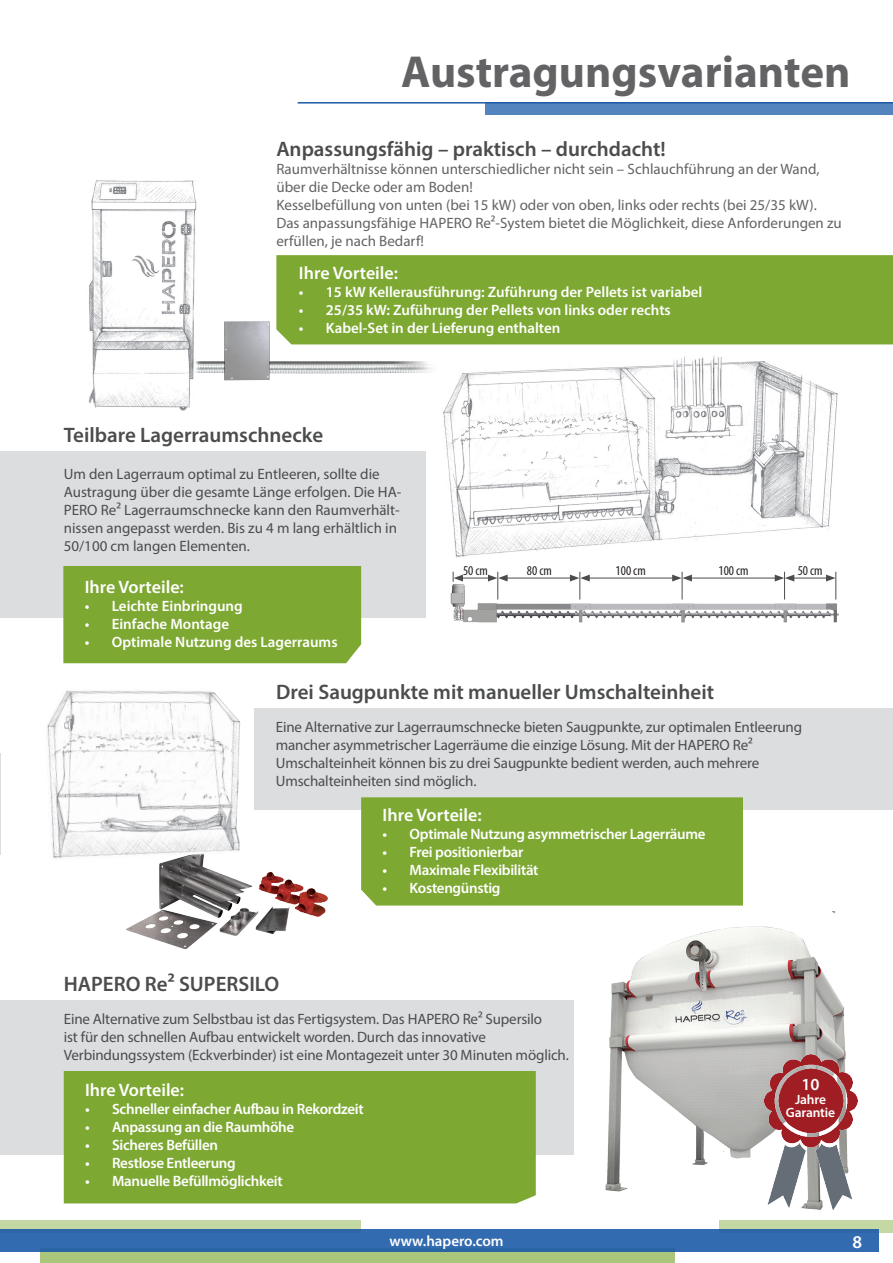
<style>
.page{position:relative;width:893px;height:1263px;background:#fff}
.page>*{position:absolute;margin:0;border:0;box-sizing:border-box;transform-origin:0 0}
.t1{font:700 45px "Myriad Pro";color:#636366}
.t2{font:600 21px "Myriad Pro";color:#4b4c4d}
.t3{font:600 18px "Myriad Pro";color:#fff}
.t4{font:600 16.95px "Myriad Pro";color:#fff}
.t5{font:15px/18px "Myriad Pro";letter-spacing:-.01em;color:#4b4c4d}
.t6{font:15px/18px "Myriad Pro";color:#636366}
.t7{font:600 15px "Myriad Pro";letter-spacing:-.02em;color:#fff}
.t8{font:600 15px "Myriad Pro";color:#fff}
.t9{font:condensed 13.5px "Myriad Pro";color:#231f20}
.t10{font:600 13.5px/13.5px "Myriad Pro";letter-spacing:-.01em;color:#fff;text-align:center}
</style>
<div class="page">
<hr style="left:298px;top:102px;width:595px;height:2px;background:#1c5ba8">
<svg style="left:485px;top:103px;width:408px;height:12px;fill:#5484bd"></svg>
<div style="left:0;top:1220px;width:360px;height:13px;background:#c4d8a3"></div>
<div style="left:719px;top:1220px;width:174px;height:13px;background:#c4d8a3"></div>
<div style="left:40px;top:1248px;width:635px;height:15px;background:#aac67a"></div>
<div style="left:0;top:1229px;width:879px;height:23px;background:linear-gradient(to right,#316aae,#336baf)"></div>
<div style="left:0;top:452px;width:426px;height:166px;background:#dcdddf"></div>
<div style="left:0;top:1000px;width:574px;height:154px;background:#dcdddf"></div>
<hr style="left:0;top:753px;width:1px;height:101px;background:#dcdddf">
<div style="left:64px;top:1071px;width:472px;height:132px;background:#7da832"></div>
<div style="left:63px;top:566px;width:298px;height:97px;background:#7da832"></div>
<div style="left:276px;top:255px;width:617px;height:89px;background:#7da832"></div>
<img style="left:270px;top:361px;width:155px;height:1px">
<img style="left:218px;top:362px;width:6px;height:11px">
<img style="left:270px;top:362px;width:163px;height:12px">
<img style="left:224px;top:321px;width:46px;height:60px">
<img style="left:443px;top:356px;width:395px;height:202px">
<img style="left:450px;top:580px;width:389px;height:43px">
<img style="left:89px;top:180px;width:129px;height:231px">
<img style="left:126px;top:871px;width:202px;height:79px">
<img style="left:47px;top:656px;width:209px;height:223px">
<hr style="left:505px;top:578px;width:67px;height:1px;background:#4b4c4d">
<hr style="left:587px;top:578px;width:88px;height:1px;background:#4b4c4d">
<svg style="left:570px;top:572px;width:20px;height:27px"></svg>
<hr style="left:689px;top:578px;width:88px;height:1px;background:#4b4c4d">
<svg style="left:672px;top:572px;width:20px;height:27px"></svg>
<hr style="left:792px;top:578px;width:36px;height:1px;background:#4b4c4d">
<svg style="left:775px;top:572px;width:19px;height:27px"></svg>
<svg style="left:826px;top:572px;width:10px;height:27px"></svg>
<svg style="left:453px;top:572px;width:55px;height:27px"></svg>
<img style="left:605px;top:911px;width:241px;height:281px">
<img style="left:732px;top:1053px;width:126px;height:157px">
<div style="left:255px;top:708px;width:638px;height:102px;background:#dcdddf"></div>
<div style="left:361px;top:797px;width:382px;height:108px;background:#7da832"></div>
<h1 class="t1" style="left:401px;top:42px;width:451px">Austragungsvarianten</h1>
<h2 class="t2" style="left:276px;top:135px;width:391px">Anpassungsfähig – praktisch – durchdacht!</h2>
<p class="t6" style="left:276px;top:159px;width:567px">Raumverhältnisse können unterschiedlicher nicht sein – Schlauchführung an der Wand, über die Decke oder am Boden!<br>Kesselbefüllung von unten (bei 15 kW) oder von oben, links oder rechts (bei 25/35 kW).<br>Das anpassungsfähige HAPERO Re²-System bietet die Möglichkeit, diese Anforderungen zu erfüllen, je nach Bedarf!</p>
<p class="t3" style="left:299px;top:262px;width:101px">Ihre Vorteile:</p>
<p class="t8" style="left:299px;top:283px;width:405px">• 15 kW Kellerausführung: Zuführung der Pellets ist variabel</p>
<p class="t8" style="left:299px;top:301px;width:373px">• 25/35 kW: Zuführung der Pellets von links oder rechts</p>
<p class="t8" style="left:299px;top:319px;width:263px">• Kabel-Set in der Lieferung enthalten</p>
<h2 class="t2" style="left:64px;top:421px;width:261px">Teilbare Lagerraumschnecke</h2>
<p class="t5" style="left:64px;top:465px;width:339px">Um den Lagerraum optimal zu Entleeren, sollte die Austragung über die gesamte Länge erfolgen. Die HA-PERO Re² Lagerraumschnecke kann den Raumverhält&shy;nissen angepasst werden. Bis zu 4 m lang erhältlich in 50/100 cm langen Elementen.</p>
<p class="t3" style="left:85px;top:575px;width:101px">Ihre Vorteile:</p>
<p class="t8" style="left:85px;top:596px;width:160px">• Leichte Einbringung</p>
<p class="t8" style="left:85px;top:614px;width:146px">• Einfache Montage</p>
<p class="t8" style="left:85px;top:632px;width:254px">• Optimale Nutzung des Lagerraums</p>
<p class="t9" style="left:463px;top:563px;width:26px">50 cm</p>
<p class="t9" style="left:527px;top:563px;width:26px">80 cm</p>
<p class="t9" style="left:616px;top:563px;width:32px">100 cm</p>
<p class="t9" style="left:718px;top:563px;width:32px">100 cm</p>
<p class="t9" style="left:798px;top:563px;width:26px">50 cm</p>
<h2 class="t2" style="left:276px;top:678px;width:439px">Drei Saugpunkte mit manueller Umschalteinheit</h2>
<p class="t5" style="left:276px;top:718px;width:528px">Eine Alternative zur Lagerraumschnecke bieten Saugpunkte, zur optimalen Entleerung mancher asymmetrischer Lagerräume die einzige Lösung. Mit der HAPERO Re²<br>Umschalteinheit können bis zu drei Saugpunkte bedient werden, auch mehrere Umschalteinheiten sind möglich.</p>
<h2 class="t2" style="left:64px;top:970px;width:217px">HAPERO Re² SUPERSILO</h2>
<p class="t3" style="left:383px;top:803px;width:101px">Ihre Vorteile:</p>
<p class="t7" style="left:383px;top:824px;width:324px">• Optimale Nutzung asymmetrischer Lagerräume</p>
<p class="t7" style="left:383px;top:842px;width:142px">• Frei positionierbar</p>
<p class="t7" style="left:383px;top:860px;width:157px">• Maximale Flexibilität</p>
<p class="t7" style="left:383px;top:878px;width:119px">• Kostengünstig</p>
<p class="t5" style="left:64px;top:1010px;width:507px">Eine Alternative zum Selbstbau ist das Fertigsystem. Das HAPERO Re² Supersilo<br>ist für den schnellen Aufbau entwickelt worden. Durch das innovative<br>Verbindungssystem (Eckverbinder) ist eine Montagezeit unter 30 Minuten möglich.</p>
<p class="t3" style="left:85px;top:1078px;width:101px">Ihre Vorteile:</p>
<p class="t7" style="left:85px;top:1099px;width:280px">• Schneller einfacher Aufbau in Rekordzeit</p>
<p class="t7" style="left:85px;top:1117px;width:211px">• Anpassung an die Raumhöhe</p>
<p class="t7" style="left:85px;top:1135px;width:134px">• Sicheres Befüllen</p>
<p class="t7" style="left:85px;top:1153px;width:152px">• Restlose Entleerung</p>
<p class="t7" style="left:85px;top:1171px;width:199px">• Manuelle Befüllmöglichkeit</p>
<p class="t4" style="left:801px;top:1074px;width:20px">10</p>
<p class="t10" style="left:786px;top:1092px;width:51px">Jahre<br>Garantie</p>
<p class="t8" style="left:389px;top:1232px;width:116px">www.hapero.com</p>
<p class="t3" style="left:852px;top:1230px;width:11px">8</p>
</div>
